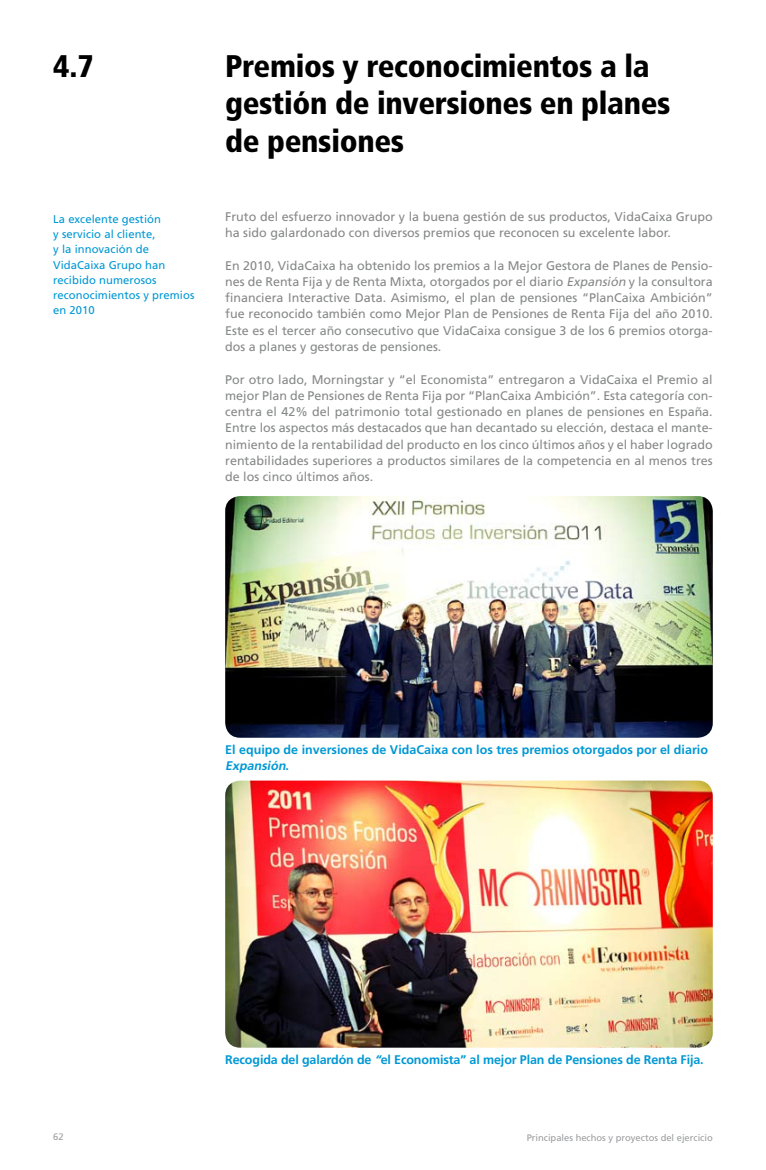
<style>
.page{position:relative;width:766px;height:1170px;background:#fff}
.page>*{position:absolute;margin:0;border:0;box-sizing:border-box;transform-origin:0 0}
.t1{font:900 condensed 31.25px/37.5px "Frutiger LT Std";letter-spacing:-.01em;color:#000}
.t2{font:12.5px/16.2px "Frutiger LT Std";color:#878889;text-align:justify}
.t3{font:700 12.5px/16.2px "Frutiger LT Std";letter-spacing:-.01em;color:#0098d4}
.t4{font:11.25px/15px "Frutiger LT Std";letter-spacing:.005em;color:#0098d4}
.t5{font:9.38px "Frutiger LT Std";color:#9c9d9f}
.s1{font-style:italic}
</style>
<div class="page">
<img style="left:225px;top:496px;width:487px;height:241px;border-radius:15px">
<img style="left:225px;top:780px;width:487px;height:267px;border-radius:15px">
<h1 class="t1" style="left:53px;top:47px;width:42px">4.7</h1>
<p class="t4" style="left:53px;top:212px;width:143px">La excelente gestión<br>y servicio al cliente,<br>y la innovación de<br>VidaCaixa Grupo han recibido numerosos reconocimientos y premios en 2010</p>
<h1 class="t1" style="left:225px;top:47px;width:447px">Premios y reconocimientos a la gestión de inversiones en planes de pensiones</h1>
<p class="t2" style="left:225px;top:208px;width:489px">Fruto del esfuerzo innovador y la buena gestión de sus productos, VidaCaixa Grupo ha sido galardonado con diversos premios que reconocen su excelente labor.</p>
<p class="t2" style="left:225px;top:257px;width:489px">En 2010, VidaCaixa ha obtenido los premios a la Mejor Gestora de Planes de Pensio&shy;nes de Renta Fija y de Renta Mixta, otorgados por el diario <span class="s1">Expansión</span> y la consultora financiera Interactive Data. Asimismo, el plan de pensiones “PlanCaixa Ambición” fue reconocido también como Mejor Plan de Pensiones de Renta Fija del año 2010.<br>Este es el tercer año consecutivo que VidaCaixa consigue 3 de los 6 premios otorga&shy;dos a planes y gestoras de pensiones.</p>
<p class="t2" style="left:225px;top:371px;width:489px">Por otro lado, Morningstar y “el Economista” entregaron a VidaCaixa el Premio al mejor Plan de Pensiones de Renta Fija por “PlanCaixa Ambición”. Esta categoría con&shy;centra el 42% del patrimonio total gestionado en planes de pensiones en España.<br>Entre los aspectos más destacados que han decantado su elección, destaca el mante&shy;nimiento de la rentabilidad del producto en los cinco últimos años y el haber logrado rentabilidades superiores a productos similares de la competencia en al menos tres de los cinco últimos años.</p>
<p class="t3" style="left:225px;top:741px;width:484px">El equipo de inversiones de VidaCaixa con los tres premios otorgados por el diario<br><span class="s1">Expansión</span>.</p>
<p class="t3" style="left:225px;top:1051px;width:480px">Recogida del galardón de <span class="s1">“</span>el Economista” al mejor Plan de Pensiones de Renta Fija.</p>
<p class="t5" style="left:53px;top:1131px;width:12px">62</p>
<p class="t5" style="left:526px;top:1132px;width:187px">Principales hechos y proyectos del ejercicio</p>
</div>
